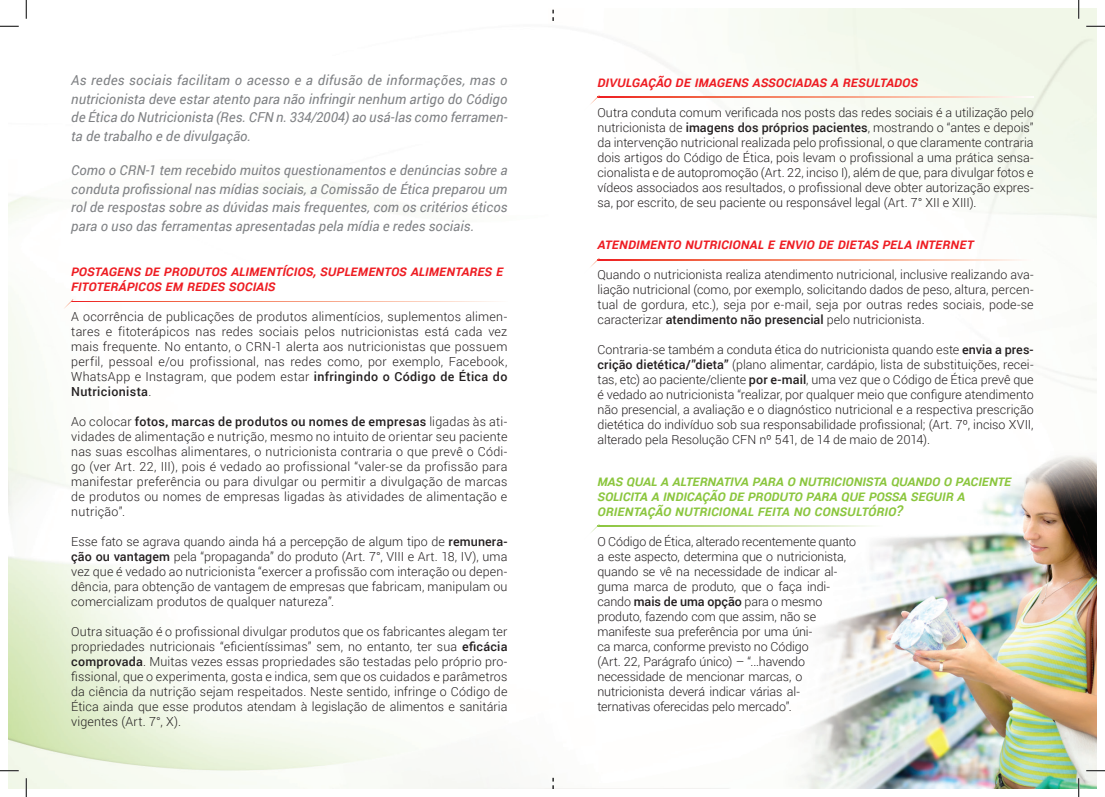
<style>
.page{position:relative;width:1105px;height:797px;background:#fff}
.page>*{position:absolute;margin:0;border:0;box-sizing:border-box;transform-origin:0 0}
.t1{font:italic 500 15px/15px "Roboto";letter-spacing:-.02em;color:#ee1d23}
.t2{font:italic 500 15px/15px "Roboto";letter-spacing:-.025em;color:#8bc63e}
.t3{font:italic 13.75px/18.8px "Roboto";letter-spacing:.005em;color:#808285;text-align:justify}
.t4{font:300 12.5px/15px "Roboto";letter-spacing:-.005em;color:#231f20;text-align:justify}
.s1{font-weight:500}
</style>
<div class="page">
<img style="left:9px;top:9px;width:1087px;height:779px">
<svg style="left:600px;top:97px;width:434px;height:1px"></svg>
<svg style="left:584px;top:95px;width:16px;height:16px"></svg>
<svg style="left:600px;top:260px;width:434px;height:1px"></svg>
<svg style="left:584px;top:258px;width:16px;height:15px"></svg>
<svg style="left:73px;top:301px;width:434px;height:1px"></svg>
<svg style="left:58px;top:299px;width:15px;height:16px"></svg>
<svg style="left:600px;top:525px;width:282px;height:1px"></svg>
<svg style="left:584px;top:524px;width:16px;height:15px"></svg>
<svg style="left:552px;top:9px;width:2px;height:12px"></svg>
<svg style="left:552px;top:777px;width:2px;height:11px"></svg>
<svg style="left:0;top:25px;width:19px;height:2px"></svg>
<svg style="left:1086px;top:25px;width:19px;height:2px"></svg>
<svg style="left:0;top:770px;width:19px;height:1px"></svg>
<svg style="left:1086px;top:770px;width:19px;height:1px"></svg>
<svg style="left:25px;top:0;width:2px;height:19px"></svg>
<svg style="left:25px;top:778px;width:2px;height:19px"></svg>
<svg style="left:1078px;top:0;width:1px;height:19px"></svg>
<svg style="left:1078px;top:778px;width:1px;height:19px"></svg>
<p class="t3" style="left:71px;top:70px;width:438px">As redes sociais facilitam o acesso e a difusão de informações, mas o nutricionista deve estar atento para não infringir nenhum artigo do Código de Ética do Nutricionista (Res. CFN n. 334/2004) ao usá-las como ferramen&shy;ta de trabalho e de divulgação.</p>
<p class="t3" style="left:71px;top:160px;width:438px">Como o CRN-1 tem recebido muitos questionamentos e denúncias sobre a conduta profissional nas mídias sociais, a Comissão de Ética preparou um rol de respostas sobre as dúvidas mais frequentes, com os critérios éticos para o uso das ferramentas apresentadas pela mídia e redes sociais.</p>
<p class="t1" style="left:71px;top:262px;width:434px">Postagens de produtos alimentícios, suplementos alimentares e fitoterápicos em redes sociais</p>
<p class="t4" style="left:71px;top:308px;width:438px">A ocorrência de publicações de produtos alimentícios, suplementos alimen&shy;tares e fitoterápicos nas redes sociais pelos nutricionistas está cada vez mais frequente. No entanto, o CRN-1 alerta aos nutricionistas que possuem perfil, pessoal e/ou profissional, nas redes como, por exemplo, Facebook, WhatsApp e Instagram, que podem estar <span class="s1">infringindo o Código de Ética do Nutricionista</span>.</p>
<p class="t4" style="left:71px;top:413px;width:438px">Ao colocar <span class="s1">fotos, marcas de produtos ou nomes de empresas</span> ligadas às ati&shy;vidades de alimentação e nutrição, mesmo no intuito de orientar seu paciente nas suas escolhas alimentares, o nutricionista contraria o que prevê o Códi&shy;go (ver Art. 22, III), pois é vedado ao profissional “valer-se da profissão para manifestar preferência ou para divulgar ou permitir a divulgação de marcas de produtos ou nomes de empresas ligadas às atividades de alimentação e nutrição”.</p>
<p class="t4" style="left:71px;top:533px;width:438px">Esse fato se agrava quando ainda há a percepção de algum tipo de <span class="s1">remunera&shy;ção ou vantagem</span> pela “propaganda” do produto (Art. 7°, VIII e Art. 18, IV), uma vez que é vedado ao nutricionista “exercer a profissão com interação ou depen&shy;dência, para obtenção de vantagem de empresas que fabricam, manipulam ou comercializam produtos de qualquer natureza”.</p>
<p class="t4" style="left:71px;top:623px;width:438px">Outra situação é o profissional divulgar produtos que os fabricantes alegam ter propriedades nutricionais “eficientíssimas” sem, no entanto, ter sua <span class="s1">eficácia comprovada</span>. Muitas vezes essas propriedades são testadas pelo próprio pro&shy;fissional, que o experimenta, gosta e indica, sem que os cuidados e parâmetros da ciência da nutrição sejam respeitados. Neste sentido, infringe o Código de Ética ainda que esse produtos atendam à legislação de alimentos e sanitária vigentes (Art. 7°, X).</p>
<p class="t1" style="left:597px;top:74px;width:322px">Divulgação de imagens associadas a resultados</p>
<p class="t4" style="left:597px;top:105px;width:438px">Outra conduta comum verificada nos posts das redes sociais é a utilização pelo nutricionista de <span class="s1">imagens dos próprios pacientes</span>, mostrando o “antes e depois” da intervenção nutricional realizada pelo profissional, o que claramente contraria dois artigos do Código de Ética, pois levam o profissional a uma prática sensa&shy;cionalista e de autopromoção (Art. 22, inciso I), além de que, para divulgar fotos e vídeos associados aos resultados, o profissional deve obter autorização expres&shy;sa, por escrito, de seu paciente ou responsável legal (Art. 7° XII e XIII).</p>
<p class="t1" style="left:597px;top:236px;width:378px">Atendimento nutricional e envio de dietas pela internet</p>
<p class="t4" style="left:597px;top:267px;width:438px">Quando o nutricionista realiza atendimento nutricional, inclusive realizando ava&shy;liação nutricional (como, por exemplo, solicitando dados de peso, altura, percen&shy;tual de gordura, etc.), seja por e-mail, seja por outras redes sociais, pode-se caracterizar <span class="s1">atendimento não presencial</span> pelo nutricionista.</p>
<p class="t4" style="left:597px;top:342px;width:438px">Contraria-se também a conduta ética do nutricionista quando este <span class="s1">envia a pres&shy;crição dietética/”dieta”</span> (plano alimentar, cardápio, lista de substituições, recei&shy;tas, etc) ao paciente/cliente <span class="s1">por e-mail</span>, uma vez que o Código de Ética prevê que é vedado ao nutricionista “realizar, por qualquer meio que configure atendimento não presencial, a avaliação e o diagnóstico nutricional e a respectiva prescrição dietética do indivíduo sob sua responsabilidade profissional; (Art. 7º, inciso XVII, alterado pela Resolução CFN nº 541, de 14 de maio de 2014).</p>
<p class="t2" style="left:597px;top:472px;width:416px">Mas qual a alternativa para o nutricionista quando o paciente solicita a indicação de produto para que possa seguir a orientação nutricional feita no consultório?</p>
<p class="t4" style="left:597px;top:533px;width:260px;text-align:left">O Código de Ética, alterado recentemente quanto a este aspecto, determina que o nutricionista, quando se vê na necessidade de indicar al&shy;guma marca de produto, que o faça indi&shy;cando <span class="s1">mais de uma opção</span> para o mesmo produto, fazendo com que assim, não se manifeste sua preferência por uma úni-<br>ca marca, conforme previsto no Código<br>(Art. 22, Parágrafo único) – “...havendo necessidade de mencionar marcas, o nutricionista deverá indicar várias al&shy;ternativas oferecidas pelo mercado”.</p>
</div>
